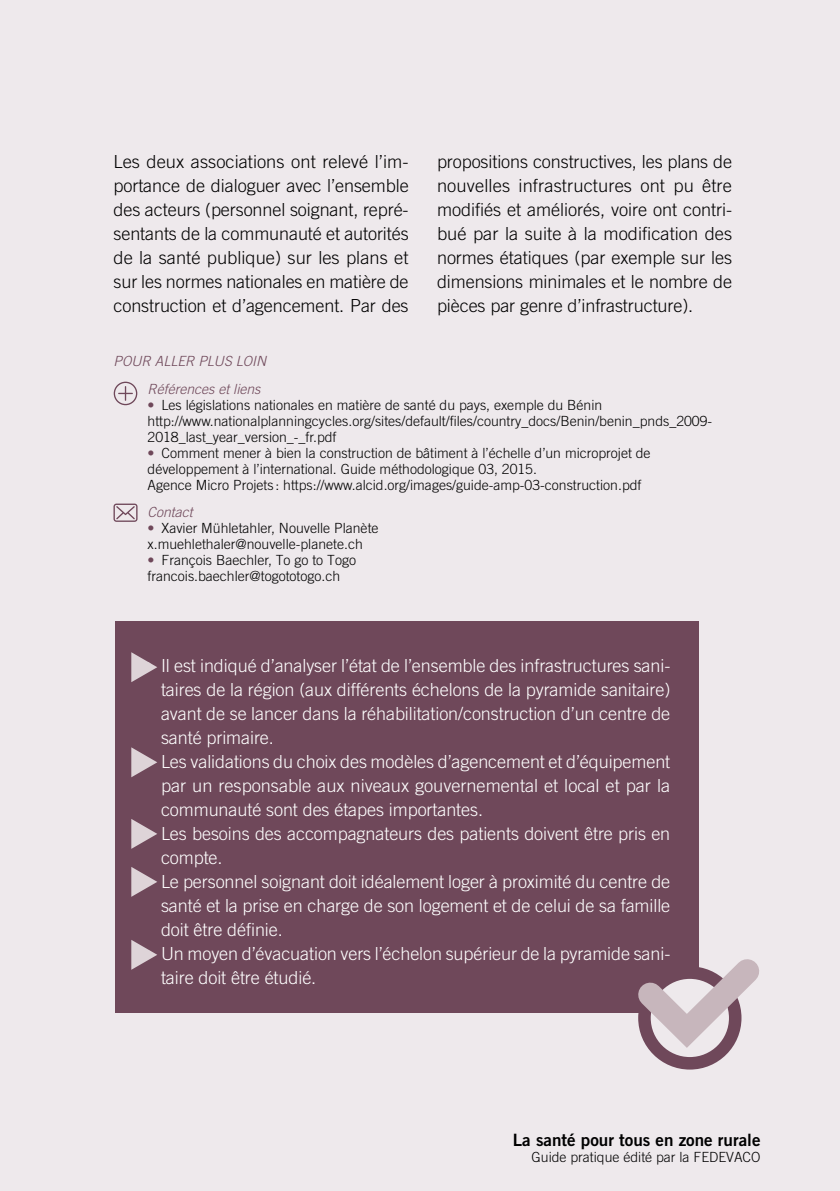
<style>
.page{position:relative;width:840px;height:1191px;background:#fff}
.page>*{position:absolute;margin:0;border:0;box-sizing:border-box;transform-origin:0 0}
.t1{font:300 18px/24px "Trade Gothic LT Std";letter-spacing:-.005em;color:#fff;text-align:justify}
.t2{font:300 18px/24px "Trade Gothic LT Std";letter-spacing:-.005em;color:#000;text-align:justify}
.t3{font:17px "Trade Gothic LT Std Bd 2";color:#000}
.t4{font:300 14px/16px "Trade Gothic LT Std";color:#000}
.t5{font:italic 300 14px/27.4px "Trade Gothic LT Std";color:#6f485a}
.s1{font-family:"Trade Gothic LT Std Bd 2";font-weight:400;color:#6f485a}
.s2{font-family:"Trade Gothic LT Std Bd 2";font-weight:400}
</style>
<div class="page">
<div style="left:0;top:0;width:839px;height:1191px;background:#eee9ec"></div>
<svg style="left:113px;top:503px;width:24px;height:19px"></svg>
<svg style="left:114px;top:382px;width:23px;height:23px"></svg>
<div style="left:115px;top:621px;width:583px;height:391px;background:#6f485a"></div>
<svg style="left:615px;top:937px;width:144px;height:127px"></svg>
<svg style="left:131px;top:652px;width:26px;height:30px"></svg>
<svg style="left:131px;top:747px;width:26px;height:30px"></svg>
<svg style="left:131px;top:819px;width:26px;height:30px"></svg>
<svg style="left:131px;top:867px;width:26px;height:30px"></svg>
<svg style="left:131px;top:940px;width:26px;height:29px"></svg>
<p class="t2" style="left:113px;top:149px;width:297px">Les deux associations ont relevé l’im&shy;portance de dialoguer avec l’ensemble des acteurs (personnel soignant, repré&shy;sentants de la communauté et autorités de la santé publique) sur les plans et sur les normes nationales en matière de construction et d’agencement. Par des</p>
<p class="t2" style="left:437px;top:149px;width:296px">propositions constructives, les plans de nouvelles infrastructures ont pu être modifiés et améliorés, voire ont contri&shy;bué par la suite à la modification des normes étatiques (par exemple sur les dimensions minimales et le nombre de pièces par genre d’infrastructure).</p>
<p class="t5" style="left:147px;top:348px;width:120px;text-indent:-34px">POUR ALLER PLUS LOIN<br>Références et liens</p>
<p class="t4" style="left:147px;top:396px;width:566px"><span class="s1">•</span> Les législations nationales en matière de santé du pays, exemple du Bénin http://www.nationalplanningcycles.org/sites/default/files/country_docs/Benin/benin_pnds_2009-<br>2018_last_year_version_-_fr.pdf</p>
<p class="t4" style="left:147px;top:444px;width:504px"><span class="s1">•</span> Comment mener à bien la construction de bâtiment à l’échelle d’un microprojet de développement à l’international. Guide méthodologique 03, 2015.<br>Agence Micro Projets : https://www.alcid.org/images/guide-amp-03-construction.pdf</p>
<p class="t5" style="left:147px;top:498px;width:47px">Contact</p>
<p class="t4" style="left:147px;top:520px;width:232px"><span class="s1">•</span> Xavier Mühletahler, Nouvelle Planète x.muehlethaler@nouvelle-planete.ch</p>
<p class="t4" style="left:147px;top:552px;width:210px"><span class="s1">•</span> François Baechler, To go to Togo francois.baechler@togototogo.ch</p>
<p class="t1" style="left:161px;top:653px;width:510px;text-indent:-18px"><span class="s2">•</span> Il est indiqué d’analyser l’état de l’ensemble des infrastructures sani&shy;taires de la région (aux différents échelons de la pyramide sanitaire) avant de se lancer dans la réhabilitation/construction d’un centre de santé primaire.</p>
<p class="t1" style="left:161px;top:749px;width:510px;text-indent:-18px"><span class="s2">•</span> Les validations du choix des modèles d’agencement et d’équipement par un responsable aux niveaux gouvernemental et local et par la communauté sont des étapes importantes.</p>
<p class="t1" style="left:161px;top:821px;width:510px;text-indent:-18px"><span class="s2">•</span> Les besoins des accompagnateurs des patients doivent être pris en compte.</p>
<p class="t1" style="left:161px;top:869px;width:510px;text-indent:-18px"><span class="s2">•</span> Le personnel soignant doit idéalement loger à proximité du centre de santé et la prise en charge de son logement et de celui de sa famille doit être définie.</p>
<p class="t1" style="left:161px;top:941px;width:510px;text-indent:-18px"><span class="s2">•</span> Un moyen d’évacuation vers l’échelon supérieur de la pyramide sani&shy;taire doit être étudié.</p>
<p class="t3" style="left:512px;top:1129px;width:249px">La santé pour tous en zone rurale</p>
<p class="t4" style="left:531px;top:1149px;width:230px">Guide pratique édité par la FEDEVACO</p>
</div>
